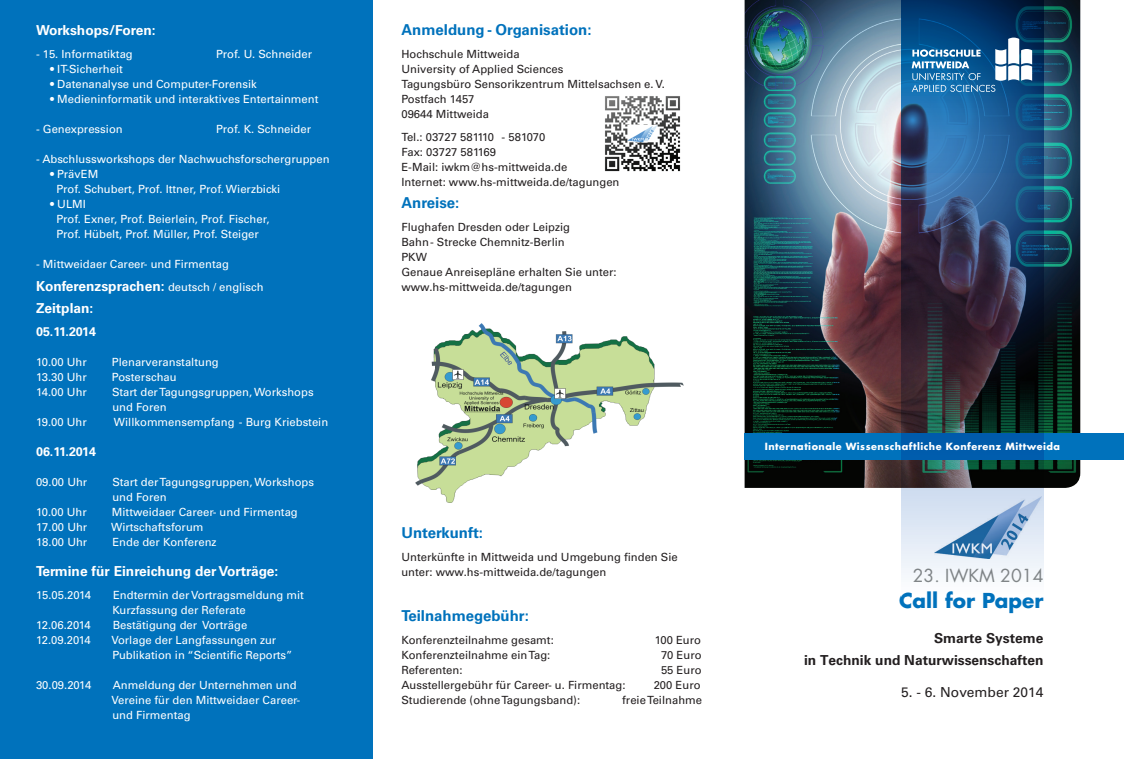
<style>
.page{position:relative;width:1124px;height:759px;background:#fff}
.page>*{position:absolute;margin:0;border:0;box-sizing:border-box;transform-origin:0 0}
.t1{font:700 20px "Futura LT Pro";color:#0072bc}
.t2{font:17.5px "Futura LT Pro";color:#858889}
.t3{font:700 15px "Univers LT Pro 65";color:#0072bc}
.t4{font:700 13.75px/22.5px "Univers LT Pro 65";color:#fff}
.t5{font:700 13.75px/22.5px "Univers LT Pro 65";color:#231f20;text-align:right}
.t6{font:13.75px "Univers LT Pro 55 Roman";color:#231f20}
.t7{font:700 12.5px "Univers LT Pro 65";color:#fff}
.t8{font:11.25px/15px "Univers LT Pro 55 Roman";color:#fff}
.t9{font:11.25px/15px "Univers LT Pro 55 Roman";color:#231f20}
.t10{font:700 9.62px "Futura LT Pro";letter-spacing:.05em;color:#fff}
.s1{font-family:"Univers LT Pro 55 Roman";font-weight:400;font-size:11.25px}
</style>
<div class="page">
<img style="left:744px;top:0;width:336px;height:487px">
<div style="left:0;top:0;width:372px;height:758px;background:#0072bc"></div>
<div style="left:744px;top:432px;width:379px;height:27px;background:#0072bc"></div>
<img style="left:416px;top:323px;width:267px;height:179px">
<img style="left:901px;top:0;width:142px;height:575px">
<svg style="left:911px;top:38px;width:120px;height:54px"></svg>
<img style="left:605px;top:96px;width:76px;height:76px">
<p class="t4" style="left:36px;top:19px;width:121px">Workshops/Foren:</p>
<p class="t8" style="left:36px;top:46px;width:98px">- 15. Informatiktag</p>
<p class="t8" style="left:216px;top:46px;width:97px">Prof. U. Schneider</p>
<p class="t8" style="left:50px;top:61px;width:74px">• IT-Sicherheit</p>
<p class="t8" style="left:50px;top:76px;width:208px">• Datenanalyse und Computer-Forensik</p>
<p class="t8" style="left:50px;top:91px;width:270px">• Medieninformatik und interaktives Entertainment</p>
<p class="t8" style="left:36px;top:121px;width:88px">- Genexpression</p>
<p class="t8" style="left:216px;top:121px;width:96px">Prof. K. Schneider</p>
<p class="t8" style="left:36px;top:151px;width:295px">- Abschlussworkshops der Nachwuchsforschergruppen</p>
<p class="t8" style="left:56px;top:166px;width:225px;text-indent:-6px">• PrävEM<br>Prof. Schubert, Prof. Ittner, Prof. Wierzbicki</p>
<p class="t8" style="left:56px;top:196px;width:214px;text-indent:-6px">• ULMI<br>Prof. Exner, Prof. Beierlein, Prof. Fischer,<br>Prof. Hübelt, Prof. Müller, Prof. Steiger</p>
<p class="t8" style="left:36px;top:256px;width:194px">- Mittweidaer Career- und Firmentag</p>
<p class="t4" style="left:36px;top:274px;width:229px">Konferenzsprachen: <span class="s1">deutsch / englisch<br></span>Zeitplan:</p>
<p class="t7" style="left:36px;top:324px;width:62px">05.11.2014</p>
<p class="t8" style="left:36px;top:354px;width:52px">10.00 Uhr</p>
<p class="t8" style="left:112px;top:354px;width:108px">Plenarveranstaltung</p>
<p class="t8" style="left:36px;top:369px;width:52px">13.30 Uhr</p>
<p class="t8" style="left:112px;top:369px;width:66px">Posterschau</p>
<p class="t8" style="left:36px;top:384px;width:52px">14.00 Uhr</p>
<p class="t8" style="left:112px;top:384px;width:203px">Start der Tagungsgruppen, Workshops und Foren</p>
<p class="t8" style="left:36px;top:414px;width:52px">19.00 Uhr</p>
<p class="t8" style="left:114px;top:414px;width:216px">Willkommensempfang - Burg Kriebstein</p>
<p class="t7" style="left:36px;top:444px;width:62px">06.11.2014</p>
<p class="t8" style="left:36px;top:474px;width:53px">09.00 Uhr</p>
<p class="t8" style="left:112px;top:474px;width:203px">Start der Tagungsgruppen, Workshops und Foren</p>
<p class="t8" style="left:36px;top:504px;width:52px">10.00 Uhr</p>
<p class="t8" style="left:112px;top:504px;width:187px">Mittweidaer Career- und Firmentag</p>
<p class="t8" style="left:36px;top:519px;width:53px">17.00 Uhr</p>
<p class="t8" style="left:111px;top:519px;width:94px">Wirtschaftsforum</p>
<p class="t8" style="left:36px;top:534px;width:53px">18.00 Uhr</p>
<p class="t8" style="left:112px;top:534px;width:106px">Ende der Konferenz</p>
<p class="t4" style="left:36px;top:559px;width:244px">Termine für Einreichung der Vorträge:</p>
<p class="t8" style="left:36px;top:586px;width:57px">15.05.2014</p>
<p class="t8" style="left:112px;top:586px;width:193px">Endtermin der Vortragsmeldung mit<br>Kurzfassung der Referate</p>
<p class="t8" style="left:36px;top:616px;width:56px">12.06.2014</p>
<p class="t8" style="left:113px;top:616px;width:136px">Bestätigung der Vorträge</p>
<p class="t8" style="left:36px;top:631px;width:56px">12.09.2014</p>
<p class="t8" style="left:111px;top:631px;width:183px">Vorlage der Langfassungen zur<br>Publikation in “Scientific Reports”</p>
<p class="t8" style="left:36px;top:676px;width:57px">30.09.2014</p>
<p class="t8" style="left:111px;top:676px;width:190px">Anmeldung der Unternehmen und<br>Vereine für den Mittweidaer Career&shy;und Firmentag</p>
<h3 class="t3" style="left:401px;top:21px;width:192px">Anmeldung - Organisation:</h3>
<p class="t9" style="left:401px;top:46px;width:265px">Hochschule Mittweida<br>University of Applied Sciences<br>Tagungsbüro Sensorikzentrum Mittelsachsen e. V.<br>Postfach 1457<br>09644 Mittweida</p>
<p class="t9" style="left:401px;top:129px;width:219px">Tel.: 03727 581110 - 581070<br>Fax: 03727 581169<br>E-Mail: iwkm@hs-mittweida.de<br>Internet: www.hs-mittweida.de/tagungen</p>
<h3 class="t3" style="left:401px;top:194px;width:59px">Anreise:</h3>
<p class="t9" style="left:401px;top:219px;width:217px">Flughafen Dresden oder Leipzig<br>Bahn - Strecke Chemnitz-Berlin<br>PKW<br>Genaue Anreisepläne erhalten Sie unter: www.hs-mittweida.de/tagungen</p>
<h3 class="t3" style="left:401px;top:524px;width:83px">Unterkunft:</h3>
<p class="t9" style="left:401px;top:549px;width:278px">Unterkünfte in Mittweida und Umgebung finden Sie unter: www.hs-mittweida.de/tagungen</p>
<h3 class="t3" style="left:401px;top:606px;width:129px">Teilnahmegebühr:</h3>
<p class="t9" style="left:401px;top:631px;width:154px">Konferenzteilnahme gesamt:</p>
<p class="t9" style="left:654px;top:631px;width:48px">100 Euro</p>
<p class="t9" style="left:401px;top:646px;width:150px">Konferenzteilnahme ein Tag:</p>
<p class="t9" style="left:661px;top:646px;width:42px">70 Euro</p>
<p class="t9" style="left:401px;top:661px;width:63px">Referenten:</p>
<p class="t9" style="left:661px;top:661px;width:42px">55 Euro</p>
<p class="t9" style="left:401px;top:676px;width:225px">Ausstellergebühr für Career- u. Firmentag:</p>
<p class="t9" style="left:653px;top:676px;width:48px">200 Euro</p>
<p class="t9" style="left:401px;top:691px;width:180px">Studierende (ohne Tagungsband):</p>
<p class="t9" style="left:622px;top:691px;width:81px">freie Teilnahme</p>
<p class="t10" style="left:764px;top:439px;width:297px">Internationale Wissenschaftliche Konferenz Mittweida</p>
<h2 class="t2" style="left:912px;top:563px;width:132px">23. IWKM 2014</h2>
<h1 class="t1" style="left:899px;top:584px;width:146px">Call for Paper</h1>
<p class="t5" style="left:804px;top:626px;width:241px">Smarte Systeme<br>in Technik und Naturwissenschaften</p>
<p class="t6" style="left:901px;top:683px;width:144px">5. - 6. November 2014</p>
</div>
